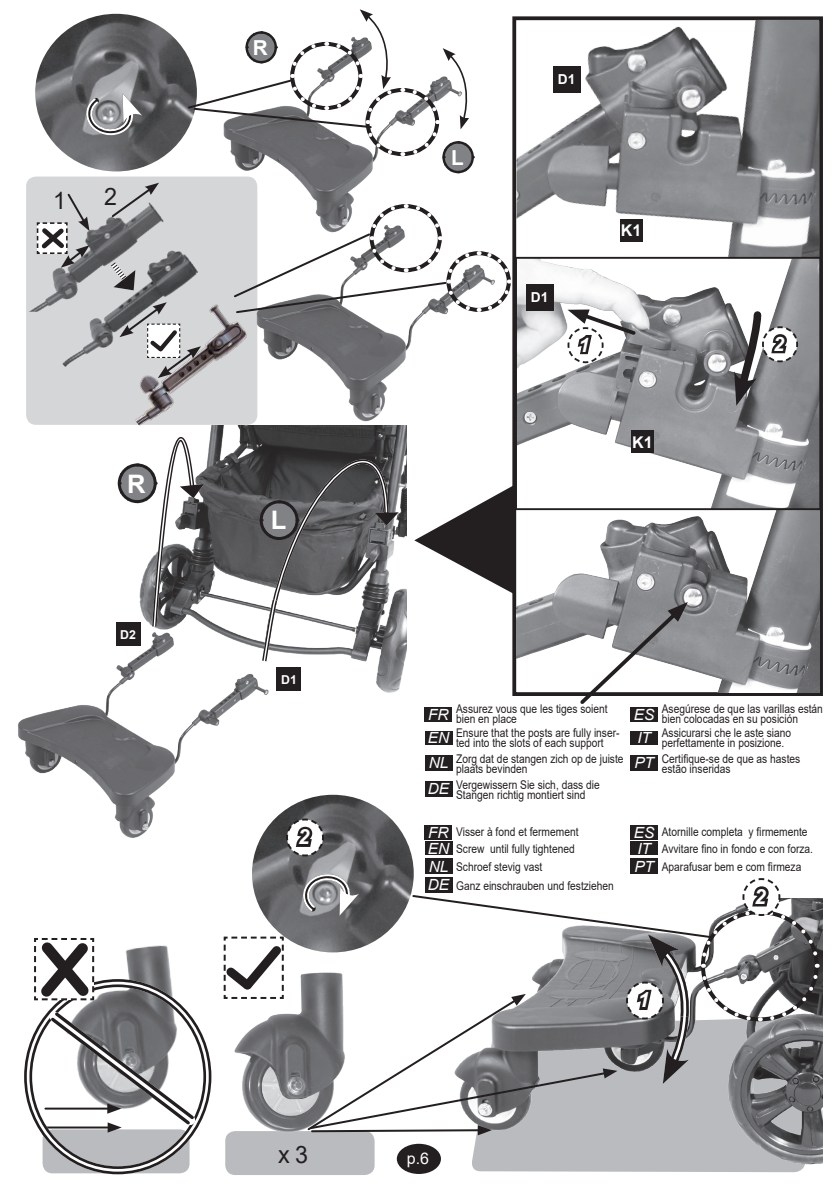
<style>
.page{position:relative;width:840px;height:1191px;background:#fff}
.page>*{position:absolute;margin:0;border:0;box-sizing:border-box;transform-origin:0 0}
.t1{font:700 25.6px "Arial";color:#fff}
.t2{font:24px "Arial";color:#231f20}
.t3{font:italic 700 20.8px "Arial";color:#fff}
.t4{font:700 20.6px "Arial";color:#fff}
.t5{font:italic 700 19.8px "Arial";color:#fff}
.t6{font:700 16.2px "Arial";color:#fff}
.t7{font:16px "Arial";color:#fff}
.t8{font:italic 15.4px "Arial";color:#fff}
.t9{font:700 13.8px "Arial";color:#fff}
.t10{font:700 12.2px "Arial";color:#fff}
.t11{font:12px/10px "Arial";color:#231f20;scale:.85 1}
</style>
<div class="page">
<div style="left:396px;top:1143px;width:44px;height:31px;background:#231f20;border-radius:50%"></div>
<img style="left:472px;top:898px;width:350px;height:275px">
<img style="left:204px;top:425px;width:202px;height:268px">
<div style="left:26px;top:176px;width:231px;height:249px;background:#d5d6d8;border-radius:10px"></div>
<img style="left:62px;top:251px;width:136px;height:116px">
<img style="left:29px;top:214px;width:145px;height:98px">
<div style="left:225px;top:1131px;width:149px;height:44px;background:#babbbe;border-radius:10px"></div>
<div style="left:512px;top:16px;width:310px;height:680px;border:4px solid #231f20"></div>
<img style="left:18px;top:626px;width:256px;height:212px">
<img style="left:219px;top:174px;width:151px;height:28px">
<img style="left:515px;top:20px;width:304px;height:672px">
<div style="left:552px;top:66px;width:28px;height:27px;background:#231f20"></div>
<div style="left:276px;top:667px;width:25px;height:24px;background:#231f20"></div>
<div style="left:116px;top:622px;width:24px;height:24px;background:#231f20"></div>
<div style="left:514px;top:257px;width:306px;height:253px;border:2px solid #231f20"></div>
<div style="left:525px;top:284px;width:28px;height:26px;background:#231f20"></div>
<svg style="left:733px;top:307px;width:65px;height:99px"></svg>
<svg style="left:566px;top:309px;width:72px;height:55px"></svg>
<svg style="left:414px;top:486px;width:98px;height:107px"></svg>
<img style="left:227px;top:1013px;width:72px;height:122px">
<svg style="left:43px;top:1129px;width:146px;height:44px;background:#a9a9ac"></svg>
<svg style="left:258px;top:430px;width:140px;height:235px"></svg>
<div style="left:630px;top:430px;width:23px;height:23px;background:#231f20"></div>
<div style="left:619px;top:219px;width:23px;height:22px;background:#231f20"></div>
<img style="left:252px;top:794px;width:161px;height:151px">
<svg style="left:285px;top:817px;width:40px;height:40px"></svg>
<svg style="left:299px;top:874px;width:521px;height:261px"></svg>
<img style="left:35px;top:14px;width:151px;height:157px">
<svg style="left:83px;top:92px;width:59px;height:43px;background:#979799"></svg>
<img style="left:268px;top:314px;width:178px;height:108px">
<svg style="left:110px;top:183px;width:49px;height:36px"></svg>
<svg style="left:105px;top:256px;width:30px;height:34px"></svg>
<svg style="left:242px;top:202px;width:269px;height:112px"></svg>
<svg style="left:186px;top:9px;width:289px;height:165px"></svg>
<svg style="left:576px;top:602px;width:111px;height:102px"></svg>
<svg style="left:223px;top:935px;width:66px;height:64px"></svg>
<svg style="left:31px;top:938px;width:173px;height:196px"></svg>
<div style="left:630px;top:707px;width:27px;height:14px;background:#231f20"></div>
<div style="left:630px;top:731px;width:27px;height:14px;background:#231f20"></div>
<div style="left:630px;top:755px;width:27px;height:15px;background:#231f20"></div>
<div style="left:424px;top:707px;width:28px;height:15px;background:#231f20"></div>
<div style="left:424px;top:731px;width:28px;height:14px;background:#231f20"></div>
<div style="left:424px;top:755px;width:28px;height:15px;background:#231f20"></div>
<div style="left:424px;top:781px;width:28px;height:15px;background:#231f20"></div>
<div style="left:630px;top:825px;width:27px;height:14px;background:#231f20"></div>
<div style="left:630px;top:841px;width:27px;height:14px;background:#231f20"></div>
<div style="left:630px;top:858px;width:27px;height:16px;background:#231f20"></div>
<div style="left:424px;top:825px;width:28px;height:14px;background:#231f20"></div>
<div style="left:424px;top:841px;width:28px;height:14px;background:#231f20"></div>
<div style="left:424px;top:858px;width:28px;height:16px;background:#231f20"></div>
<div style="left:424px;top:877px;width:28px;height:15px;background:#231f20"></div>
<img style="left:106px;top:292px;width:162px;height:148px">
<svg style="left:36px;top:193px;width:53px;height:75px"></svg>
<svg style="left:116px;top:302px;width:88px;height:329px"></svg>
<p class="t2" style="left:53px;top:184px;width:14px">1</p>
<p class="t2" style="left:104px;top:180px;width:14px">2</p>
<p class="t1" style="left:127px;top:465px;width:20px">R</p>
<p class="t10" style="left:120px;top:625px;width:17px">D2</p>
<p class="t4" style="left:253px;top:33px;width:16px">R</p>
<p class="t1" style="left:270px;top:502px;width:17px">L</p>
<p class="t10" style="left:281px;top:671px;width:17px">D1</p>
<p class="t3" style="left:297px;top:823px;width:13px">2</p>
<p class="t4" style="left:451px;top:143px;width:14px">L</p>
<p class="t9" style="left:557px;top:70px;width:19px">D1</p>
<p class="t9" style="left:530px;top:288px;width:19px">D1</p>
<p class="t6" style="left:620px;top:219px;width:22px">K1</p>
<p class="t5" style="left:578px;top:331px;width:12px">1</p>
<p class="t5" style="left:772px;top:331px;width:12px">2</p>
<p class="t6" style="left:631px;top:430px;width:22px">K1</p>
<p class="t11" style="left:456px;top:704px;width:180px">Assurez vous que les tiges soient</p>
<p class="t8" style="left:428px;top:705px;width:22px">FR</p>
<p class="t11" style="left:456px;top:714px;width:73px">bien en place</p>
<p class="t8" style="left:427px;top:728px;width:23px">EN</p>
<p class="t11" style="left:456px;top:728px;width:194px">Ensure that the posts are fully inser&shy;ted into the slots of each support</p>
<p class="t8" style="left:428px;top:753px;width:21px">NL</p>
<p class="t11" style="left:456px;top:753px;width:198px">Zorg dat de stangen zich op de juiste plaats bevinden</p>
<p class="t8" style="left:427px;top:779px;width:23px">DE</p>
<p class="t11" style="left:456px;top:779px;width:170px">Vergewissern Sie sich, dass die<br>Stangen richtig montiert sind</p>
<p class="t8" style="left:428px;top:822px;width:22px">FR</p>
<p class="t11" style="left:456px;top:826px;width:145px">Visser à fond et fermement</p>
<p class="t8" style="left:427px;top:838px;width:23px">EN</p>
<p class="t11" style="left:456px;top:843px;width:141px">Screw until fully tightened</p>
<p class="t8" style="left:428px;top:856px;width:21px">NL</p>
<p class="t11" style="left:456px;top:862px;width:103px">Schroef stevig vast</p>
<p class="t8" style="left:427px;top:875px;width:23px">DE</p>
<p class="t11" style="left:456px;top:880px;width:187px">Ganz einschrauben und festziehen</p>
<p class="t11" style="left:661px;top:704px;width:191px">Asegúrese de que las varillas están</p>
<p class="t8" style="left:633px;top:704px;width:22px">ES</p>
<p class="t11" style="left:661px;top:714px;width:162px">bien colocadas en su posición</p>
<p class="t8" style="left:637px;top:728px;width:15px">IT</p>
<p class="t11" style="left:661px;top:728px;width:154px">Assicurarsi che le aste siano perfettamente in posizione.</p>
<p class="t8" style="left:634px;top:753px;width:21px">PT</p>
<p class="t11" style="left:661px;top:753px;width:164px">Certifique-se de que as hastes estão inseridas</p>
<p class="t8" style="left:633px;top:822px;width:22px">ES</p>
<p class="t11" style="left:661px;top:826px;width:173px">Atornille completa y firmemente</p>
<p class="t8" style="left:637px;top:838px;width:15px">IT</p>
<p class="t11" style="left:661px;top:843px;width:179px">Avvitare fino in fondo e con forza.</p>
<p class="t8" style="left:634px;top:856px;width:21px">PT</p>
<p class="t11" style="left:661px;top:862px;width:166px">Aparafusar bem e com firmeza</p>
<p class="t3" style="left:753px;top:882px;width:13px">2</p>
<p class="t3" style="left:637px;top:986px;width:13px">1</p>
<p class="t2" style="left:278px;top:1138px;width:32px">x 3</p>
<h3 class="t7" style="left:406px;top:1147px;width:24px">p.6</h3>
</div>
